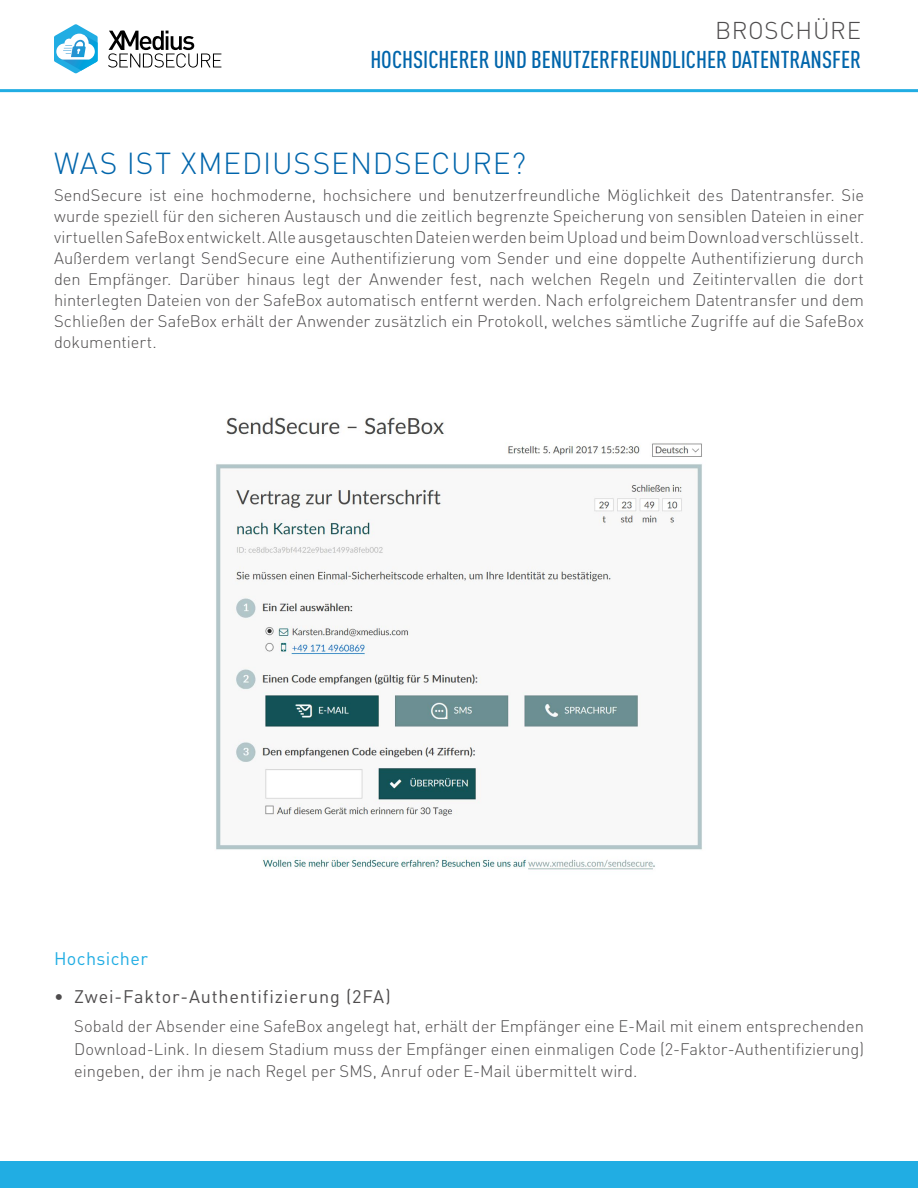
<style>
.page{position:relative;width:918px;height:1188px;background:#fff}
.page>*{position:absolute;margin:0;border:0;box-sizing:border-box;transform-origin:0 0}
.t1{font:300 30px "DIN Pro";letter-spacing:.03em;color:#0065ab}
.t2{font:500 condensed 24px "DIN Pro";color:#0065ab}
.t3{font:300 24px "DIN Pro";letter-spacing:.03em;color:#4e4c4d}
.t4{font:18px "DIN Pro";letter-spacing:.045em;color:#4e4c4d}
.t5{font:18px "DIN Pro";letter-spacing:.02em;color:#21ade3}
.t6{font:300 16.5px/21px "DIN Pro";color:#4e4c4d;text-align:justify}
</style>
<div class="page">
<div style="left:0;top:1161px;width:918px;height:27px;background:#21ade3"></div>
<svg style="left:54px;top:24px;width:44px;height:49px"></svg>
<svg style="left:108px;top:31px;width:113px;height:37px"></svg>
<hr style="left:0;top:89px;width:918px;height:3px;background:#21ade3">
<img style="left:216px;top:417px;width:486px;height:453px">
<h2 class="t3" style="left:715px;top:12px;width:147px">BROSCHÜRE</h2>
<h2 class="t2" style="left:370px;top:42px;width:492px">HOCHSICHERER UND BENUTZERFREUNDLICHER DATENTRANSFER</h2>
<h1 class="t1" style="left:54px;top:140px;width:474px">WAS IST XMEDIUSSENDSECURE?</h1>
<p class="t6" style="left:54px;top:183px;width:812px">SendSecure ist eine hochmoderne, hochsichere und benutzerfreundliche Möglichkeit des Datentransfer. Sie wurde speziell für den sicheren Austausch und die zeitlich begrenzte Speicherung von sensiblen Dateien in einer virtuellen SafeBox entwickelt. Alle ausgetauschten Dateien werden beim Upload und beim Download verschlüsselt.<br>Außerdem verlangt SendSecure eine Authentifizierung vom Sender und eine doppelte Authentifizierung durch den Empfänger. Darüber hinaus legt der Anwender fest, nach welchen Regeln und Zeitintervallen die dort hinterlegten Dateien von der SafeBox automatisch entfernt werden. Nach erfolgreichem Datentransfer und dem Schließen der SafeBox erhält der Anwender zusätzlich ein Protokoll, welches sämtliche Zugriffe auf die SafeBox dokumentiert.</p>
<p class="t5" style="left:54px;top:944px;width:95px">Hochsicher</p>
<p class="t4" style="left:54px;top:982px;width:338px">• Zwei-Faktor-Authentifizierung (2FA)</p>
<p class="t6" style="left:74px;top:1014px;width:791px;line-height:22.5px">Sobald der Absender eine SafeBox angelegt hat, erhält der Empfänger eine E-Mail mit einem entsprechenden Download-Link. In diesem Stadium muss der Empfänger einen einmaligen Code (2-Faktor-Authentifizierung) eingeben, der ihm je nach Regel per SMS, Anruf oder E-Mail übermittelt wird.</p>
</div>
